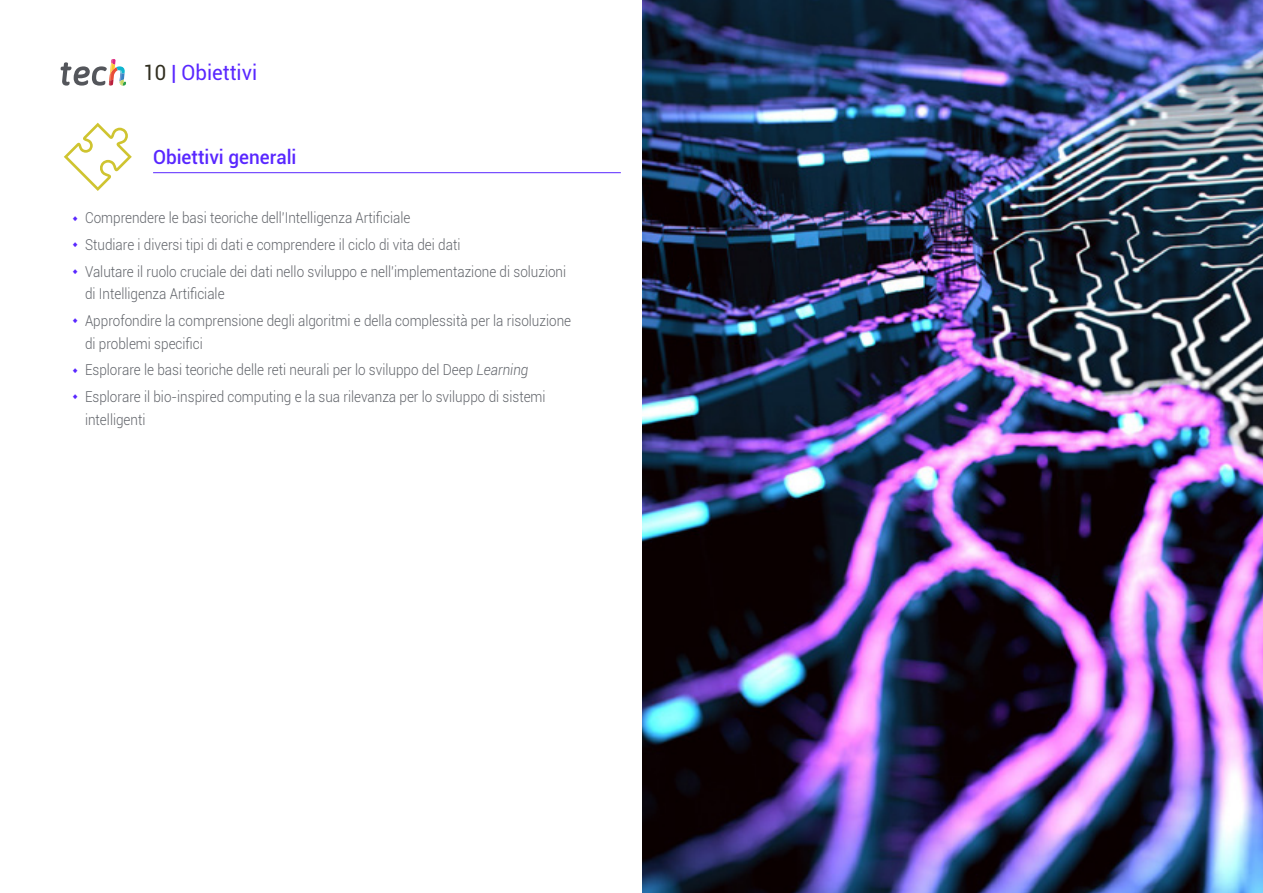
<style>
.page{position:relative;width:1263px;height:893px;background:#fff}
.page>*{position:absolute;margin:0;border:0;box-sizing:border-box;transform-origin:0 0}
.t1{font:21px "Roboto";color:#5927ff}
.t2{font:500 19.5px "Roboto";color:#5927ff}
.t3{font:300 15px/26.7px "Roboto";color:#61646a;scale:.9 1}
.s1{color:#312e20}
.s2{font-style:italic}
</style>
<div class="page">
<hr style="left:153px;top:172px;width:468px;height:1px;background:#5927ff">
<svg style="left:64px;top:123px;width:68px;height:68px"></svg>
<img style="left:642px;top:0;width:621px;height:893px">
<svg style="left:61px;top:59px;width:65px;height:27px"></svg>
<h1 class="t1" style="left:144px;top:57px;width:115px"><span class="s1">10</span> | Obiettivi</h1>
<h2 class="t2" style="left:153px;top:144px;width:145px">Obiettivi generali</h2>
<p class="t3" style="left:85px;top:204px;width:536px">Comprendere le basi teoriche dell'Intelligenza Artificiale<br>Studiare i diversi tipi di dati e comprendere il ciclo di vita dei dati<br>Valutare il ruolo cruciale dei dati nello sviluppo e nell'implementazione di soluzioni</p>
<p class="t3" style="left:85px;top:280px;width:542px">di Intelligenza Artificiale<br>Approfondire la comprensione degli algoritmi e della complessità per la risoluzione</p>
<p class="t3" style="left:85px;top:329px;width:513px">di problemi specifici<br>Esplorare le basi teoriche delle reti neurali per lo sviluppo del Deep <span class="s2">Learning<br></span>Esplorare il bio-inspired computing e la sua rilevanza per lo sviluppo di sistemi</p>
<p class="t3" style="left:85px;top:405px;width:69px">intelligenti</p>
</div>
